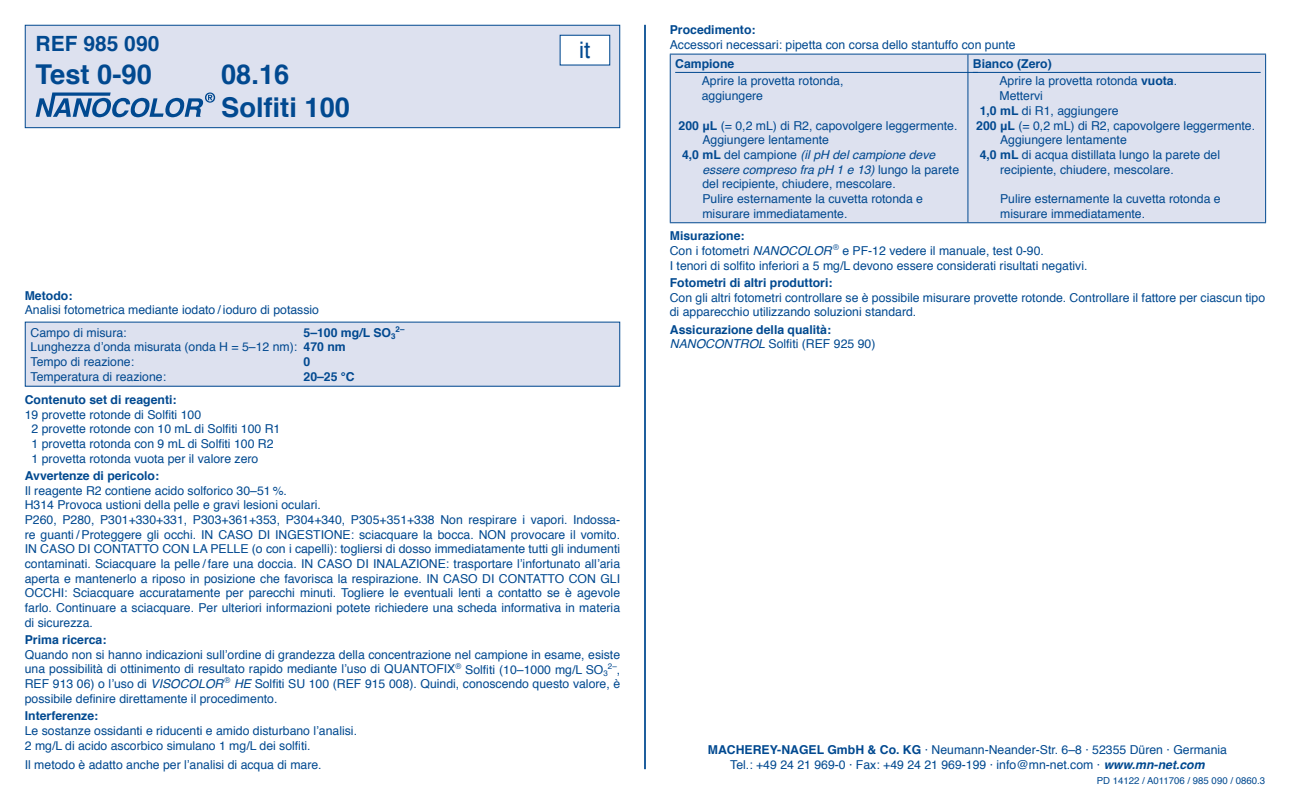
<style>
.page{position:relative;width:1290px;height:794px;background:#fff}
.page>*{position:absolute;margin:0;border:0;box-sizing:border-box;transform-origin:0 0}
.t1{font:700 27.3px/32.9px "Helvetica";color:#014990}
.t2{font:22.75px "Helvetica";color:#014990}
.t3{font:700 21px "Helvetica";color:#014990}
.t4{font:12.25px/14.7px "Helvetica";color:#014990}
.t5{font:700 12.25px/14.7px "Helvetica";color:#014990}
.t6{font:italic 12.25px "Helvetica";color:#014990}
.t7{font:9.62px "Helvetica";color:#014990}
.t8{font:8.05px "Helvetica";color:#014990}
.t9{font:700 8.05px "Helvetica";color:#014990}
.s1{font-weight:700}
.s2{font-size:12.25px}
.s3{font-style:italic}
.s4{font-weight:700;font-style:normal}
.s5{font-style:normal}
.s6{font-weight:400;font-style:italic}
.s7{font-weight:400}
.s8{font-weight:700;font-style:italic}
</style>
<div class="page">
<hr style="left:644px;top:25px;width:2px;height:744px;background:#014990">
<div style="left:25px;top:25px;width:595px;height:103px;background:#dde1ef"></div>
<svg style="left:36px;top:92px;width:179px;height:25px"></svg>
<div style="left:25px;top:25px;width:595px;height:103px;border:1px solid #014990"></div>
<div style="left:560px;top:35px;width:50px;height:30px;background:#fff"></div>
<div style="left:560px;top:35px;width:50px;height:31px;border:1px solid #014990"></div>
<div style="left:25px;top:322px;width:595px;height:64px;background:#dde1ef"></div>
<div style="left:671px;top:55px;width:594px;height:167px;background:#dde1ef"></div>
<hr style="left:670px;top:54px;width:298px;height:1px;background:#014990">
<hr style="left:670px;top:55px;width:1px;height:167px;background:#014990">
<hr style="left:968px;top:54px;width:298px;height:1px;background:#014990">
<hr style="left:967px;top:55px;width:1px;height:167px;background:#014990">
<hr style="left:1265px;top:55px;width:1px;height:167px;background:#014990">
<hr style="left:670px;top:222px;width:298px;height:1px;background:#014990">
<hr style="left:968px;top:222px;width:298px;height:1px;background:#014990">
<hr style="left:675px;top:72px;width:303px;height:1px;background:#014990">
<hr style="left:973px;top:72px;width:287px;height:1px;background:#014990">
<h3 class="t3" style="left:36px;top:27px;width:125px">REF 985 090</h3>
<h1 class="t1" style="left:36px;top:59px;width:118px">Test 0-90</h1>
<h1 class="t1" style="left:221px;top:59px;width:130px">08.16<br>Solfiti 100</h1>
<p class="t5" style="left:25px;top:288px;width:49px">Metodo:</p>
<p class="t4" style="left:31px;top:299px;width:290px;line-height:22.4px;text-indent:-6px">Analisi fotometrica mediante iodato / ioduro di potassio<br>Campo di misura:</p>
<p class="t5" style="left:303px;top:325px;width:94px">5–100 mg/L SO<sub>3</sub></p>
<p class="t9" style="left:396px;top:322px;width:10px">2–</p>
<p class="t4" style="left:31px;top:340px;width:317px">Lunghezza d’onda misurata (onda H = 5–12 nm): <span class="s1">470 nm<br></span>Tempo di reazione:</p>
<p class="t5" style="left:303px;top:354px;width:8px">0</p>
<h2 class="t2" style="left:579px;top:33px;width:13px">it</h2>
<p class="t4" style="left:31px;top:369px;width:137px">Temperatura di reazione:</p>
<p class="t5" style="left:303px;top:369px;width:53px">20–25 °C</p>
<p class="t5" style="left:25px;top:392px;width:153px">Contenuto set di reagenti:</p>
<p class="t4" style="left:32px;top:407px;width:250px;text-indent:-7px">19 provette rotonde di Solfiti 100<br>2 provette rotonde con 10 mL di Solfiti 100 R1<br>1 provetta rotonda con 9 mL di Solfiti 100 R2<br>1 provetta rotonda vuota per il valore zero</p>
<p class="t5" style="left:25px;top:468px;width:136px">Avvertenze di pericolo:</p>
<p class="t4" style="left:25px;top:483px;width:597px">Il reagente R2 contiene acido solforico 30–51 %.<br>H314 Provoca ustioni della pelle e gravi lesioni oculari.<br>P260, P280, P301+330+331, P303+361+353, P304+340, P305+351+338 Non respirare i vapori. Indossa&shy;re guanti / Proteggere gli occhi. IN CASO DI INGESTIONE: sciacquare la bocca. NON provocare il vomito.<br>IN CASO DI CONTATTO CON LA PELLE (o con i capelli): togliersi di dosso immediatamente tutti gli indumenti contaminati. Sciacquare la pelle / fare una doccia. IN CASO DI INALAZIONE: trasportare l’infortunato all’aria aperta e mantenerlo a riposo in posizione che favorisca la respirazione. IN CASO DI CONTATTO CON GLI OCCHI: Sciacquare accuratamente per parecchi minuti. Togliere le eventuali lenti a contatto se è agevole farlo. Continuare a sciacquare. Per ulteriori informazioni potete richiedere una scheda informativa in materia di sicurezza.</p>
<p class="t5" style="left:25px;top:632px;width:83px">Prima ricerca:</p>
<p class="t4" style="left:25px;top:647px;width:597px">Quando non si hanno indicazioni sull’ordine di grandezza della concentrazione nel campione in esame, esiste una possibilità di ottinimento di resultato rapido mediante l’uso di QUANTOFIX<sup>®</sup> Solfiti (10–1000 mg/L SO<sub>3</sub></p>
<p class="t8" style="left:608px;top:659px;width:14px">2–<span class="s2">,</span></p>
<p class="t4" style="left:25px;top:677px;width:597px">REF 913 06) o l’uso di <span class="s3">VISOCOLOR</span> <sup>®</sup> <span class="s3">HE</span> Solfiti SU 100 (REF 915 008). Quindi, conoscendo questo valore, è possibile definire direttamente il procedimento.</p>
<p class="t5" style="left:25px;top:708px;width:75px">Interferenze:</p>
<p class="t4" style="left:25px;top:723px;width:334px">Le sostanze ossidanti e riducenti e amido disturbano l’analisi.<br>2 mg/L di acido ascorbico simulano 1 mg/L dei solfiti.</p>
<p class="t4" style="left:25px;top:758px;width:298px">Il metodo è adatto anche per l’analisi di acqua di mare.</p>
<p class="t5" style="left:670px;top:22px;width:87px">Procedimento:</p>
<p class="t4" style="left:670px;top:37px;width:347px">Accessori necessari: pipetta con corsa dello stantuffo con punte</p>
<p class="t5" style="left:675px;top:57px;width:61px">Campione</p>
<p class="t4" style="left:702px;top:74px;width:143px">Aprire la provetta rotonda, aggiungere</p>
<p class="t4" style="left:678px;top:118px;width:280px"><span class="s1">200 μL</span> (= 0,2 mL) di R2, capovolgere leggermente.</p>
<p class="t4" style="left:702px;top:133px;width:128px">Aggiungere lentamente</p>
<p class="t6" style="left:682px;top:145px;width:255px"><span class="s4">4,0 mL</span> <span class="s5">del campione</span> (il pH del campione deve</p>
<p class="t6" style="left:702px;top:160px;width:258px">essere compreso fra pH 1 e 13) <span class="s5">lungo la parete</span></p>
<p class="t4" style="left:702px;top:177px;width:195px">del recipiente, chiudere, mescolare.</p>
<p class="t4" style="left:702px;top:192px;width:222px">Pulire esternamente la cuvetta rotonda e</p>
<p class="t4" style="left:702px;top:206px;width:146px">misurare immediatamente.</p>
<p class="t4" style="left:999px;top:56px;width:179px;line-height:17.2px;text-indent:-27px"><span class="s1">Bianco (Zero)<br></span>Aprire la provetta rotonda <span class="s1">vuota</span>.</p>
<p class="t4" style="left:999px;top:89px;width:45px">Mettervi</p>
<p class="t4" style="left:980px;top:104px;width:140px"><span class="s1">1,0 mL</span> di R1, aggiungere</p>
<p class="t4" style="left:976px;top:118px;width:280px"><span class="s1">200 μL</span> (= 0,2 mL) di R2, capovolgere leggermente.</p>
<p class="t4" style="left:1000px;top:133px;width:128px">Aggiungere lentamente</p>
<p class="t4" style="left:980px;top:148px;width:242px"><span class="s1">4,0 mL</span> di acqua distillata lungo la parete del</p>
<p class="t4" style="left:1000px;top:162px;width:175px">recipiente, chiudere, mescolare.</p>
<p class="t4" style="left:1000px;top:192px;width:222px">Pulire esternamente la cuvetta rotonda e misurare immediatamente.</p>
<p class="t4" style="left:670px;top:229px;width:419px"><span class="s1">Misurazione:<br></span>Con i fotometri <span class="s3">NANOCOLOR</span> <sup>®</sup> e PF-12 vedere il manuale, test 0-90.<br>I tenori di solfito inferiori a 5 mg/L devono essere considerati risultati negativi.</p>
<p class="t5" style="left:670px;top:275px;width:164px">Fotometri di altri produttori:</p>
<p class="t4" style="left:670px;top:290px;width:597px">Con gli altri fotometri controllare se è possibile misurare provette rotonde. Controllare il fattore per ciascun tipo di apparecchio utilizzando soluzioni standard.</p>
<p class="t5" style="left:670px;top:322px;width:207px">Assicurazione della qualità:<br><span class="s6">NANOCONTROL</span> <span class="s7">Solfiti (REF 925 90)</span></p>
<p class="t4" style="left:708px;top:743px;width:521px;text-align:center"><span class="s1">MACHEREY-NAGEL GmbH &amp; Co. KG</span> · Neumann-Neander-Str. 6–8 · 52355 Düren · Germania<br>Tel.: +49 24 21 969-0 · Fax: +49 24 21 969-199 · info@mn-net.com · <span class="s8">www.mn-net.com</span></p>
<p class="t7" style="left:1097px;top:773px;width:170px">PD 14122 / A011706 / 985 090 / 0860.3</p>
</div>
